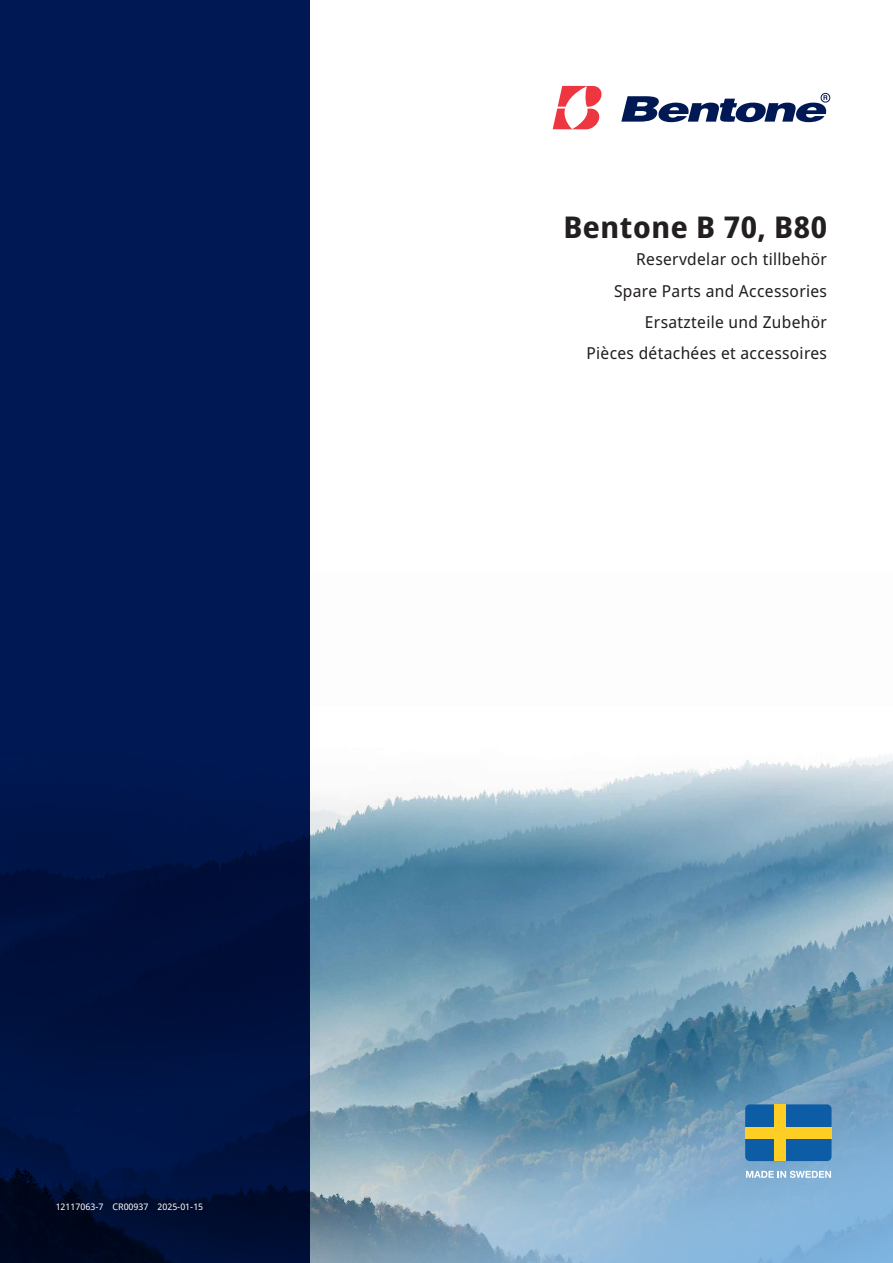
<style>
.page{position:relative;width:893px;height:1263px;background:#fff}
.page>*{position:absolute;margin:0;border:0;box-sizing:border-box;transform-origin:0 0}
.Produktnamn_framsida{font:700 30px "Noto Sans Display";letter-spacing:.02em;color:#231f20}
.Typbeteckning_framsida{font:16.5px "Noto Sans Display";letter-spacing:.02em;color:#231f20}
.Produktnamn_framsida-2{font:16.5px "Noto Sans Display";letter-spacing:.02em;color:#231f20}
.Bildnummer{font:9px "Noto Sans";color:#fff}
</style>
<div class="page">
<img style="left:310px;top:85px;width:583px;height:897px">
<svg style="left:310px;top:982px;width:583px;height:281px;background:#7ba3bc"></svg>
<svg style="left:0;top:0;width:310px;height:1263px;background:#00154b"></svg>
<svg style="left:553px;top:86px;width:49px;height:43px"></svg>
<svg style="left:621px;top:95px;width:207px;height:27px"></svg>
<div style="left:821px;top:93px;width:9px;height:9px;border:1px solid #001954;border-radius:50%"></div>
<div style="left:745px;top:1104px;width:86px;height:57px;background:#0c5da5;border-radius:5px"></div>
<div style="left:774px;top:1104px;width:12px;height:57px;background:#ffce24"></div>
<div style="left:745px;top:1127px;width:86px;height:12px;background:#ffce24"></div>
<svg style="left:746px;top:1171px;width:85px;height:7px"></svg>
<p class="Bildnummer" style="left:56px;top:1200px;width:149px">12117063-7 CR00937 2025-01-15</p>
<p class="Produktnamn_framsida" style="left:563px;top:206px;width:265px">Bentone B 70, B80</p>
<p class="Produktnamn_framsida-2" style="left:636px;top:248px;width:192px">Reservdelar och tillbehör</p>
<p class="Typbeteckning_framsida" style="left:614px;top:279px;width:214px">Spare Parts and Accessories</p>
<p class="Typbeteckning_framsida" style="left:645px;top:310px;width:184px">Ersatzteile und Zubehör</p>
<p class="Typbeteckning_framsida" style="left:586px;top:341px;width:242px">Pièces détachées et accessoires</p>
</div>
